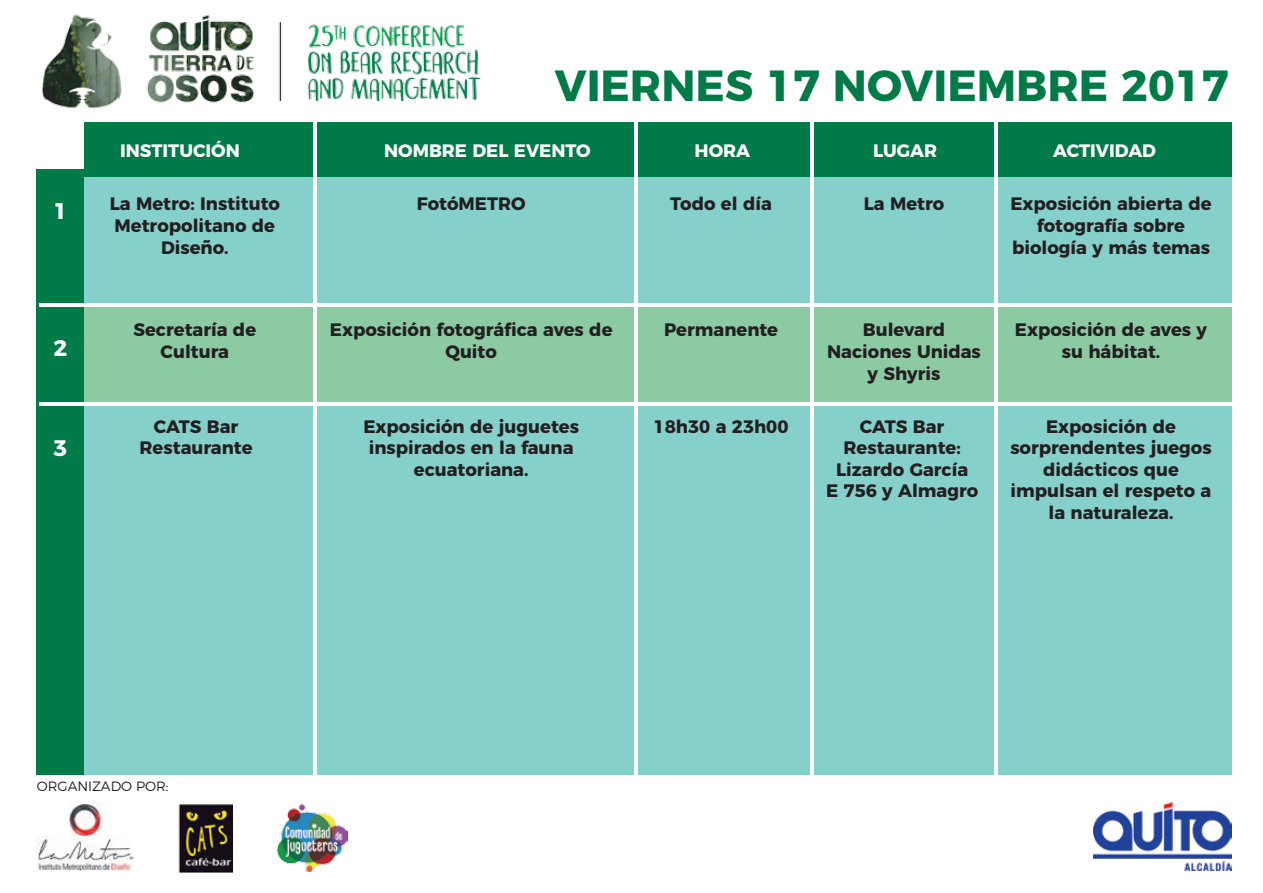
<style>
.page{position:relative;width:1263px;height:893px;background:#fff}
.page>*{position:absolute;margin:0;border:0;box-sizing:border-box;transform-origin:0 0}
.t1{font:700 43.5px "Montserrat";color:#007a46}
.t2{font:700 22.5px "Montserrat";color:#fff}
.t3{font:700 18px/21.6px "Montserrat";color:#231f20;text-align:center}
.t4{font:700 18px "Montserrat";color:#fff}
.t5{font:300 13.5px "Montserrat";color:#231f20}
</style>
<div class="page">
<div style="left:84px;top:169px;width:1148px;height:605px;background:#85d0ca"></div>
<div style="left:37px;top:305px;width:1195px;height:97px;background:#8bcaa3"></div>
<div style="left:84px;top:122px;width:1148px;height:54px;background:#007a46"></div>
<img style="left:41px;top:14px;width:440px;height:95px">
<div style="left:37px;top:169px;width:47px;height:605px;background:#007a46"></div>
<hr style="left:313px;top:122px;width:4px;height:652px;background:#fff">
<hr style="left:634px;top:122px;width:3px;height:652px;background:#fff">
<hr style="left:810px;top:122px;width:4px;height:652px;background:#fff">
<hr style="left:994px;top:122px;width:4px;height:652px;background:#fff">
<hr style="left:39px;top:303px;width:1193px;height:3px;background:#fff">
<hr style="left:39px;top:402px;width:1193px;height:3px;background:#fff">
<img style="left:1093px;top:803px;width:139px;height:67px">
<img style="left:68px;top:803px;width:34px;height:34px">
<img style="left:37px;top:838px;width:97px;height:32px">
<img style="left:179px;top:804px;width:54px;height:68px">
<img style="left:278px;top:804px;width:69px;height:68px">
<p class="t2" style="left:53px;top:193px;width:15px">1</p>
<p class="t2" style="left:53px;top:330px;width:15px">2</p>
<p class="t2" style="left:53px;top:430px;width:15px">3</p>
<h1 class="t1" style="left:555px;top:50px;width:675px">VIERNES 17 NOVIEMBRE 2017</h1>
<p class="t4" style="left:120px;top:135px;width:121px">INSTITUCIÓN</p>
<p class="t4" style="left:384px;top:135px;width:208px">NOMBRE DEL EVENTO</p>
<p class="t4" style="left:694px;top:135px;width:57px">HORA</p>
<p class="t4" style="left:873px;top:135px;width:66px">LUGAR</p>
<p class="t4" style="left:1053px;top:135px;width:104px">ACTIVIDAD</p>
<p class="t3" style="left:110px;top:192px;width:172px">La Metro: Instituto<br>Metropolitano de<br>Diseño.</p>
<p class="t3" style="left:417px;top:192px;width:110px">FotóMETRO</p>
<p class="t3" style="left:670px;top:192px;width:103px">Todo el día</p>
<p class="t3" style="left:864px;top:192px;width:82px">La Metro</p>
<p class="t3" style="left:1010px;top:192px;width:203px">Exposición abierta de fotografía sobre biología y más temas</p>
<p class="t3" style="left:133px;top:318px;width:124px">Secretaría de<br>Cultura</p>
<p class="t3" style="left:330px;top:318px;width:284px">Exposición fotográfica aves de<br>Quito</p>
<p class="t3" style="left:664px;top:318px;width:116px">Permanente</p>
<p class="t3" style="left:827px;top:318px;width:155px">Bulevard<br>Naciones Unidas y Shyris</p>
<p class="t3" style="left:1015px;top:318px;width:194px">Exposición de aves y su hábitat.</p>
<p class="t3" style="left:140px;top:414px;width:114px">CATS Bar<br>Restaurante</p>
<p class="t3" style="left:363px;top:414px;width:217px">Exposición de juguetes inspirados en la fauna ecuatoriana.</p>
<p class="t3" style="left:654px;top:414px;width:136px">18h30 a 23h00</p>
<p class="t3" style="left:826px;top:414px;width:154px">CATS Bar<br>Restaurante:<br>Lizardo García<br>E 756 y Almagro</p>
<p class="t3" style="left:1010px;top:414px;width:203px">Exposición de sorprendentes juegos didácticos que impulsan el respeto a la naturaleza.</p>
<p class="t5" style="left:37px;top:776px;width:133px">ORGANIZADO POR:</p>
</div>
